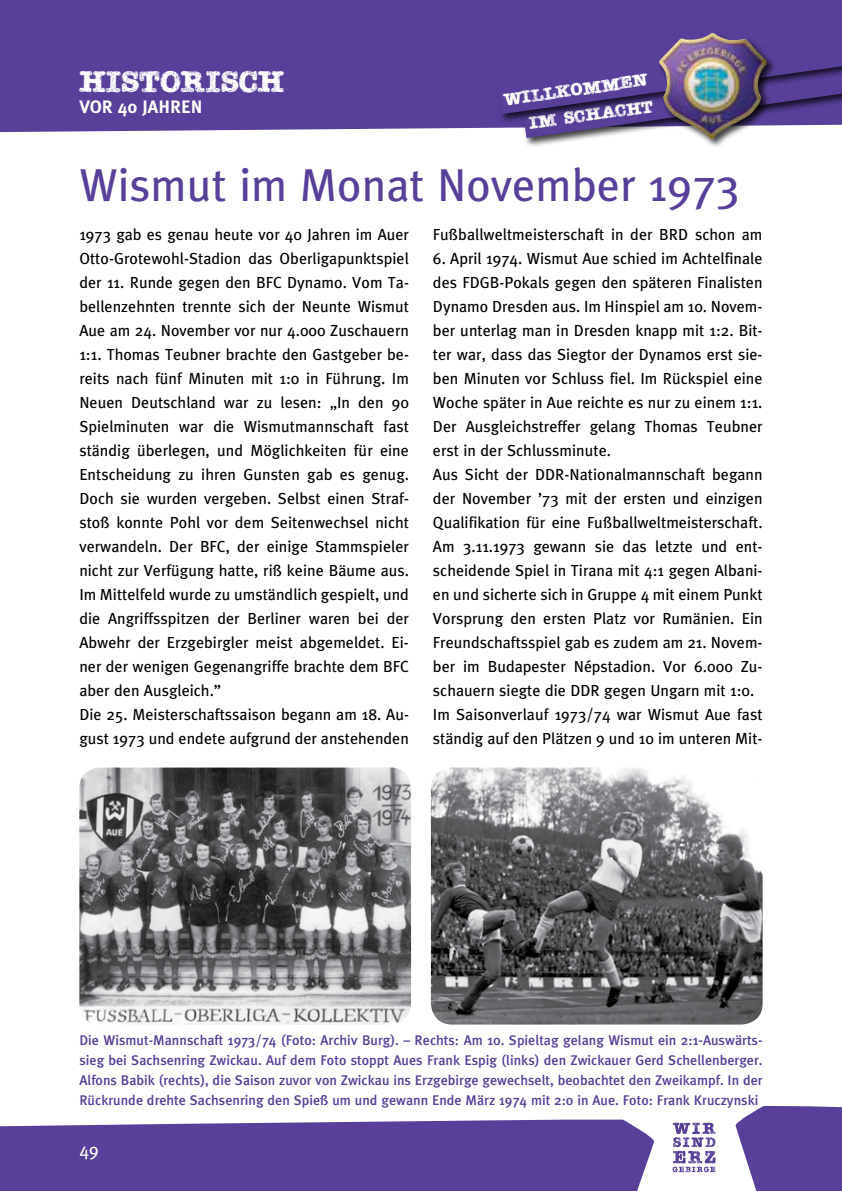
<style>
.page{position:relative;width:842px;height:1191px;background:#fff}
.page>*{position:absolute;margin:0;border:0;box-sizing:border-box;transform-origin:0 0}
.t1{font:46px "Meta Plus";color:#583f99}
.t2{font:32px "Teeshirt Pressed";color:#fff}
.t3{font:18.6px "Teeshirt Pressed";color:#fff}
.t4{font:700 18px "Meta Plus";color:#fff}
.t5{font:18px "Meta Plus";color:#fff}
.t6{font:16px/24px "Meta Plus";color:#000}
.t7{font:500 14px/20px "Meta Plus";color:#583f99;text-align:justify}
</style>
<div class="page">
<div style="left:0;top:0;width:842px;height:133px;background:#583f99"></div>
<div style="left:0;top:1119px;width:654px;height:72px;background:#583f99"></div>
<svg style="left:672px;top:1122px;width:44px;height:50px"></svg>
<svg style="left:735px;top:1105px;width:107px;height:86px;background:#6b55a5"></svg>
<div style="left:521px;top:59px;width:321px;height:89px;background:#000;opacity:.75"></div>
<div style="left:496px;top:33px;width:346px;height:91px;background:#583f99"></div>
<svg style="left:497px;top:66px;width:345px;height:72px"></svg>
<div style="left:657px;top:31px;width:120px;height:118px;background:#000;opacity:.75"></div>
<img style="left:659px;top:33px;width:108px;height:106px">
<img style="left:431px;top:767px;width:332px;height:257px">
<img style="left:79px;top:767px;width:332px;height:257px">
<h2 class="t2" style="left:79px;top:62px;width:206px">HISTORISCH</h2>
<p class="t4" style="left:79px;top:97px;width:124px">VOR 40 JAHREN</p>
<p class="t3" style="left:502px;top:88px;width:128px;rotate:-8deg">Will komm en</p>
<p class="t3" style="left:527px;top:112px;width:127px;rotate:-8deg">im Scha cht</p>
<h1 class="t1" style="left:79px;top:158px;width:662px">Wismut im Monat November 1973</h1>
<p class="t6" style="left:79px;top:222px;width:331px">1973 gab es genau heute vor 40 Jahren im Auer Otto-Grotewohl-Stadion das Oberligapunktspiel der 11. Runde gegen den BFC Dynamo. Vom Ta&shy;bellenzehnten trennte sich der Neunte Wismut Aue am 24. November vor nur 4.000 Zuschauern 1:1. Thomas Teubner brachte den Gastgeber be&shy;reits nach fünf Minuten mit 1:0 in Führung. Im Neuen Deutschland war zu lesen: „In den 90<br>Spielminuten war die Wismutmannschaft fast ständig überlegen, und Möglichkeiten für eine Entscheidung zu ihren Gunsten gab es genug.<br>Doch sie wurden vergeben. Selbst einen Straf&shy;stoß konnte Pohl vor dem Seitenwechsel nicht verwandeln. Der BFC, der einige Stammspieler nicht zur Verfügung hatte, riß keine Bäume aus.<br>Im Mittelfeld wurde zu umständlich gespielt, und die Angriffsspitzen der Berliner waren bei der Abwehr der Erzgebirgler meist abgemeldet. Ei&shy;ner der wenigen Gegenangriffe brachte dem BFC aber den Ausgleich.”<br>Die 25. Meisterschaftssaison begann am 18. Au&shy;gust 1973 und endete aufgrund der anstehenden</p>
<p class="t6" style="left:433px;top:222px;width:331px">Fußballweltmeisterschaft in der BRD schon am</p>
<p class="t6" style="left:433px;top:246px;width:331px">6. April 1974. Wismut Aue schied im Achtelfinale des FDGB-Pokals gegen den späteren Finalisten Dynamo Dresden aus. Im Hinspiel am 10. Novem&shy;ber unterlag man in Dresden knapp mit 1:2. Bit&shy;ter war, dass das Siegtor der Dynamos erst sie&shy;ben Minuten vor Schluss fiel. Im Rückspiel eine Woche später in Aue reichte es nur zu einem 1:1.<br>Der Ausgleichstreffer gelang Thomas Teubner erst in der Schlussminute.<br>Aus Sicht der DDR-Nationalmannschaft begann der November ’73 mit der ersten und einzigen Qualifikation für eine Fußballweltmeisterschaft.<br>Am 3.11.1973 gewann sie das letzte und ent&shy;scheidende Spiel in Tirana mit 4:1 gegen Albani&shy;en und sicherte sich in Gruppe 4 mit einem Punkt Vorsprung den ersten Platz vor Rumänien. Ein Freundschaftsspiel gab es zudem am 21. Novem&shy;ber im Budapester Népstadion. Vor 6.000 Zu&shy;schauern siegte die DDR gegen Ungarn mit 1:0.<br>Im Saisonverlauf 1973/74 war Wismut Aue fast ständig auf den Plätzen 9 und 10 im unteren Mit-</p>
<p class="t7" style="left:79px;top:1030px;width:685px">Die Wismut-Mannschaft 1973/74 (Foto: Archiv Burg). – Rechts: Am 10. Spieltag gelang Wismut ein 2:1-Auswärts&shy;sieg bei Sachsenring Zwickau. Auf dem Foto stoppt Aues Frank Espig (links) den Zwickauer Gerd Schellenberger.<br>Alfons Babik (rechts), die Saison zuvor von Zwickau ins Erzgebirge gewechselt, beobachtet den Zweikampf. In der Rückrunde drehte Sachsenring den Spieß um und gewann Ende März 1974 mit 2:0 in Aue. Foto: Frank Kruczynski</p>
<p class="t5" style="left:79px;top:1139px;width:21px">49</p>
</div>
